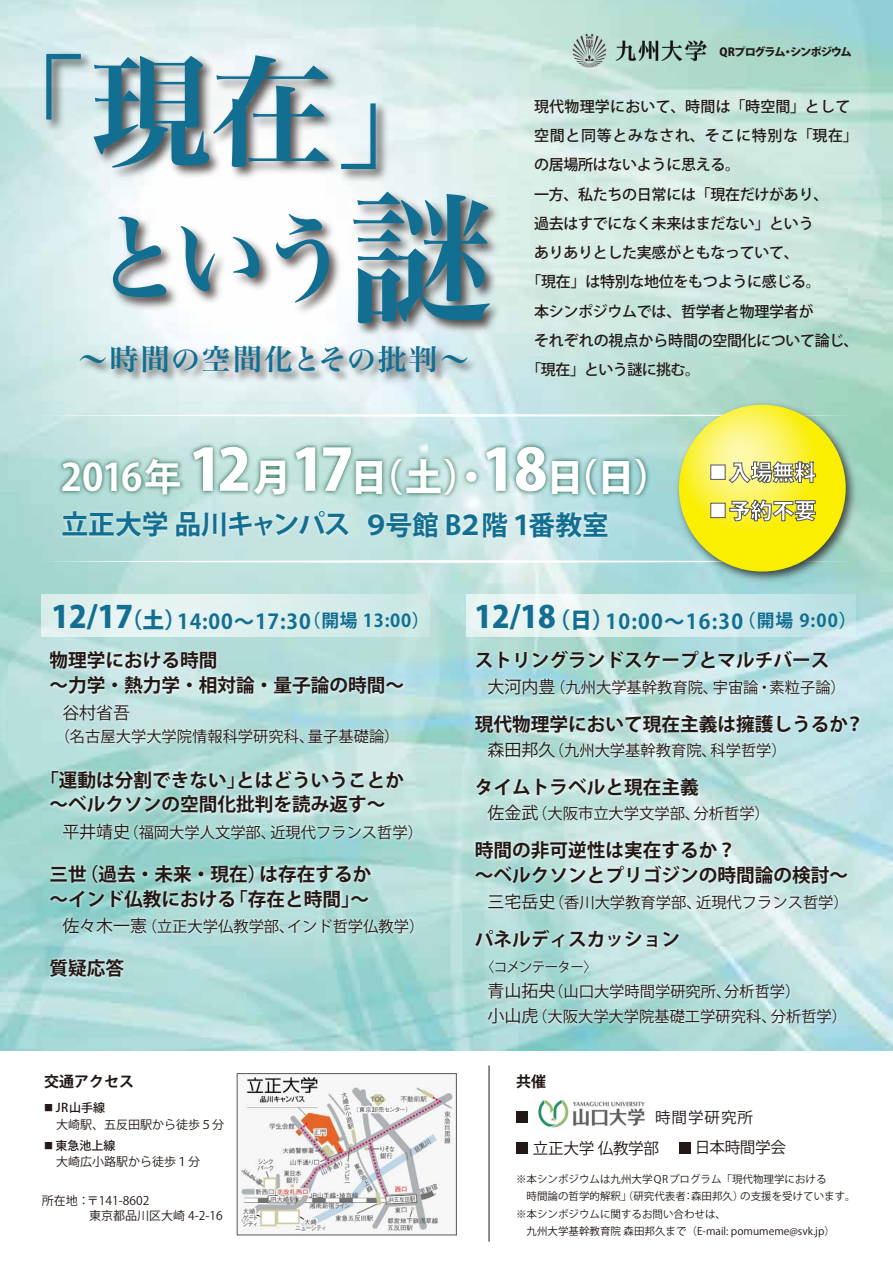
<style>
.page{position:relative;width:893px;height:1263px;background:#fff}
.page>*{position:absolute;margin:0;border:0;box-sizing:border-box;transform-origin:0 0}
.t1{font:121.95px "Hira Min Pro W6";color:#136f92}
.t2{font:94.72px "Hira Min Pro W6";color:#136f92}
.t3{font:800 37.5px "Koz Go Pro";color:#fff}
.t4{font:28.88px "Hira Min Pro N W6";letter-spacing:.06em;color:#136f92}
.t5{font:700 26.78px "Koz Go Pro";letter-spacing:-.03em;color:#136f92}
.t6{font:800 21.83px "Koz Go Pro";color:#fff}
.t7{font:700 20.48px "Koz Go Pro";letter-spacing:.05em;color:#136f92}
.t8{font:700 18.67px/24.6px "Koz Go Pro";color:#221815}
.t9{font:16.95px "Koz Go Pro";color:#221815}
.t10{font:15.6px "Koz Go Pro";letter-spacing:-.02em;color:#221815}
.t11{font:15.3px/24.6px "Koz Go Pro";color:#221815}
.t12{font:15.23px "Koz Go Pro";letter-spacing:.06em;color:#221815}
.t13{font:500 15px "Koz Go Pro";letter-spacing:-.02em;color:#221815}
.t14{font:500 15px "Koz Go Pro";letter-spacing:.015em;color:#221815}
.t15{font:500 15px "Koz Go Pro";letter-spacing:.045em;color:#221815}
.t16{font:500 15px "Koz Go Pro";letter-spacing:-.04em;color:#221815}
.t17{font:700 15px "Koz Go Pro";color:#221815}
.t18{font:13.58px "Koz Go Pro";letter-spacing:-.06em;color:#221815}
.t19{font:12px/16.5px "Koz Go Pro";color:#221815}
.t20{font:800 11.18px "Koz Go Pro";letter-spacing:-.11em;color:#221815}
.t21{font:10.5px/17.2px "Koz Go Pro";color:#221815}
.s1{font-size:142.27px}
.s2{font-weight:700}
.s3{font-size:57.3px}
.s4{font-size:18px}
.s5{font-weight:800;font-size:30.45px}
.s6{font-weight:800;font-size:21.75px}
.s7{font-size:17.77px}
.s8{font-size:16.95px}
.s9{font-size:9px}
.s10{font-weight:500}
</style>
<div class="page">
<img style="left:565px;top:25px;width:151px;height:51px">
<img style="left:22px;top:44px;width:486px;height:336px">
<img style="left:538px;top:1097px;width:107px;height:32px">
<hr style="left:489px;top:1065px;width:1px;height:177px;background:#221815">
<img style="left:470px;top:646px;width:364px;height:34px">
<img style="left:483px;top:673px;width:360px;height:30px">
<img style="left:470px;top:710px;width:399px;height:33px">
<img style="left:483px;top:737px;width:301px;height:29px">
<img style="left:470px;top:773px;width:233px;height:33px">
<img style="left:483px;top:800px;width:284px;height:30px">
<img style="left:470px;top:836px;width:383px;height:58px">
<img style="left:483px;top:889px;width:363px;height:29px">
<img style="left:45px;top:646px;width:364px;height:58px">
<img style="left:58px;top:699px;width:338px;height:53px">
<img style="left:45px;top:766px;width:364px;height:57px">
<img style="left:58px;top:818px;width:362px;height:30px">
<img style="left:45px;top:954px;width:84px;height:33px">
<img style="left:45px;top:860px;width:331px;height:58px">
<img style="left:58px;top:912px;width:363px;height:30px">
<div style="left:42px;top:595px;width:388px;height:41px;background:linear-gradient(to right,#e9f5f3,#cfeae6)"></div>
<svg style="left:466px;top:595px;width:390px;height:41px;background:#d8eded"></svg>
<img style="left:671px;top:397px;width:190px;height:190px">
<img style="left:470px;top:925px;width:215px;height:33px">
<img style="left:483px;top:955px;width:361px;height:77px">
<img style="left:241px;top:1077px;width:213px;height:156px">
<div style="left:237px;top:1073px;width:220px;height:162px;border:1px solid #595757"></div>
<div style="left:516px;top:1111px;width:11px;height:12px;background:#221815"></div>
<div style="left:679px;top:1142px;width:12px;height:11px;background:#221815"></div>
<div style="left:516px;top:1142px;width:11px;height:11px;background:#221815"></div>
<svg style="left:33px;top:405px;width:826px;height:167px;background:#bedaba"></svg>
<h1 class="t1" style="left:-33px;top:4px;width:489px">「現在」</h1>
<h2 class="t2" style="left:91px;top:175px;width:402px">という<span class="s1">謎</span></h2>
<h3 class="t4" style="left:78px;top:333px;width:392px">～時間の空間化とその批判～</h3>
<p class="t20" style="left:720px;top:45px;width:134px">QRプログラム・シンポジウム</p>
<p class="t14" style="left:534px;top:97px;width:318px">現代物理学において、時間は「時空間」として</p>
<p class="t15" style="left:534px;top:126px;width:325px">空間と同等とみなされ、そこに特別な「現在」</p>
<p class="t13" style="left:534px;top:155px;width:208px">の居場所はないように思える。</p>
<p class="t13" style="left:534px;top:185px;width:296px">一方、私たちの日常には「現在だけがあり、</p>
<p class="t13" style="left:534px;top:214px;width:281px">過去はすでになく未来はまだない」という</p>
<p class="t13" style="left:534px;top:243px;width:266px">ありありとした実感がともなっていて、</p>
<p class="t13" style="left:526px;top:272px;width:296px">「現在」は特別な地位をもつように感じる。</p>
<p class="t13" style="left:534px;top:302px;width:281px">本シンポジウムでは、哲学者と物理学者が</p>
<p class="t13" style="left:534px;top:331px;width:326px">それぞれの視点から時間の空間化について論じ、</p>
<p class="t16" style="left:526px;top:360px;width:175px">「現在」という謎に挑む。</p>
<h3 class="t3" style="left:61px;top:453px;width:612px"><span class="s2">2016年</span> <span class="s3">12</span>月<span class="s3">17</span>日（土）・<span class="s3">18</span>日（日）</h3>
<h3 class="t5" style="left:61px;top:507px;width:549px">立正大学 品川キャンパス ９号館 B２階１番教室</h3>
<p class="t6" style="left:709px;top:458px;width:109px"><span class="s4">■</span>入場無料</p>
<p class="t6" style="left:709px;top:496px;width:109px"><span class="s4">■</span>予約不要</p>
<p class="t7" style="left:52px;top:608px;width:380px"><span class="s5">12/17</span><span class="s6">（土）</span>14:00～17:30<span class="s7">（開場 13:00）</span></p>
<p class="t7" style="left:474px;top:608px;width:384px"><span class="s5">12/18</span><span class="s6">（日）</span>10:00～16:30<span class="s7">（開場 9:00）</span></p>
<p class="t8" style="left:50px;top:649px;width:356px">物理学における時間<br>～力学・熱力学・相対論・量子論の時間～</p>
<p class="t9" style="left:62px;top:702px;width:69px">谷村省吾</p>
<p class="t11" style="left:55px;top:724px;width:346px">（名古屋大学大学院情報科学研究科、量子基礎論）</p>
<p class="t8" style="left:40px;top:769px;width:365px;text-align:center">「運動は分割できない」とはどういうことか～ベルクソンの空間化批判を読み返す～</p>
<p class="t11" style="left:62px;top:820px;width:362px"><span class="s8">平井靖史</span>（福岡大学人文学部、近現代フランス哲学）</p>
<p class="t8" style="left:50px;top:863px;width:323px">三世（過去・未来・現在）は存在するか～インド仏教における「存在と時間」～</p>
<p class="t11" style="left:62px;top:914px;width:363px"><span class="s8">佐々木一憲</span>（立正大学仏教学部、インド哲学仏教学）</p>
<p class="t8" style="left:50px;top:957px;width:76px">質疑応答</p>
<p class="t17" style="left:44px;top:1071px;width:91px">交通アクセス</p>
<p class="t19" style="left:44px;top:1100px;width:181px"><span class="s9">■</span> <span class="s10">JR山手線<br></span>　大崎駅、五反田駅から徒歩５分</p>
<p class="t19" style="left:44px;top:1137px;width:157px"><span class="s9">■</span> <span class="s10">東急池上線<br></span>　大崎広小路駅から徒歩１分</p>
<p class="t19" style="left:42px;top:1193px;width:182px;line-height:15px">所在地：〒141-8602<br>　　　 東京都品川区大崎 4-2-16</p>
<p class="t8" style="left:475px;top:649px;width:356px">ストリングランドスケープとマルチバース</p>
<p class="t11" style="left:487px;top:675px;width:360px"><span class="s8">大河内豊</span>（九州大学基幹教育院、宇宙論・素粒子論）</p>
<p class="t8" style="left:475px;top:713px;width:391px">現代物理学において現在主義は擁護しうるか？</p>
<p class="t11" style="left:487px;top:739px;width:301px"><span class="s8">森田邦久</span>（九州大学基幹教育院、科学哲学）</p>
<p class="t8" style="left:475px;top:776px;width:225px">タイムトラベルと現在主義</p>
<p class="t11" style="left:487px;top:802px;width:284px"><span class="s8">佐金武</span>（大阪市立大学文学部、分析哲学）</p>
<p class="t8" style="left:475px;top:839px;width:375px">時間の非可逆性は実在するか？<br>～ベルクソンとプリゴジンの時間論の検討～</p>
<p class="t11" style="left:487px;top:891px;width:363px"><span class="s8">三宅岳史</span>（香川大学教育学部、近現代フランス哲学）</p>
<p class="t8" style="left:475px;top:928px;width:207px">パネルディスカッション</p>
<p class="t11" style="left:487px;top:980px;width:361px"><span class="s8">青山拓央</span>（山口大学時間学研究所、分析哲学）<br><span class="s8">小山虎</span>（大阪大学大学院基礎工学研究科、分析哲学）</p>
<p class="t18" style="left:481px;top:958px;width:118px">〈コメンテーター〉</p>
<p class="t17" style="left:516px;top:1072px;width:31px">共催</p>
<p class="t12" style="left:655px;top:1107px;width:100px">時間学研究所</p>
<p class="t10" style="left:533px;top:1138px;width:128px">立正大学仏教学部</p>
<p class="t10" style="left:695px;top:1137px;width:93px">日本時間学会</p>
<p class="t21" style="left:516px;top:1171px;width:341px">※本シンポジウムは九州大学QRプログラム「現代物理学における<br>　時間論の哲学的解釈」（研究代表者：森田邦久）の支援を受けています。※本シンポジウムに関するお問い合わせは、<br>　九州大学基幹教育院 森田邦久まで（E-mail: pomumeme@svk.jp）</p>
</div>
